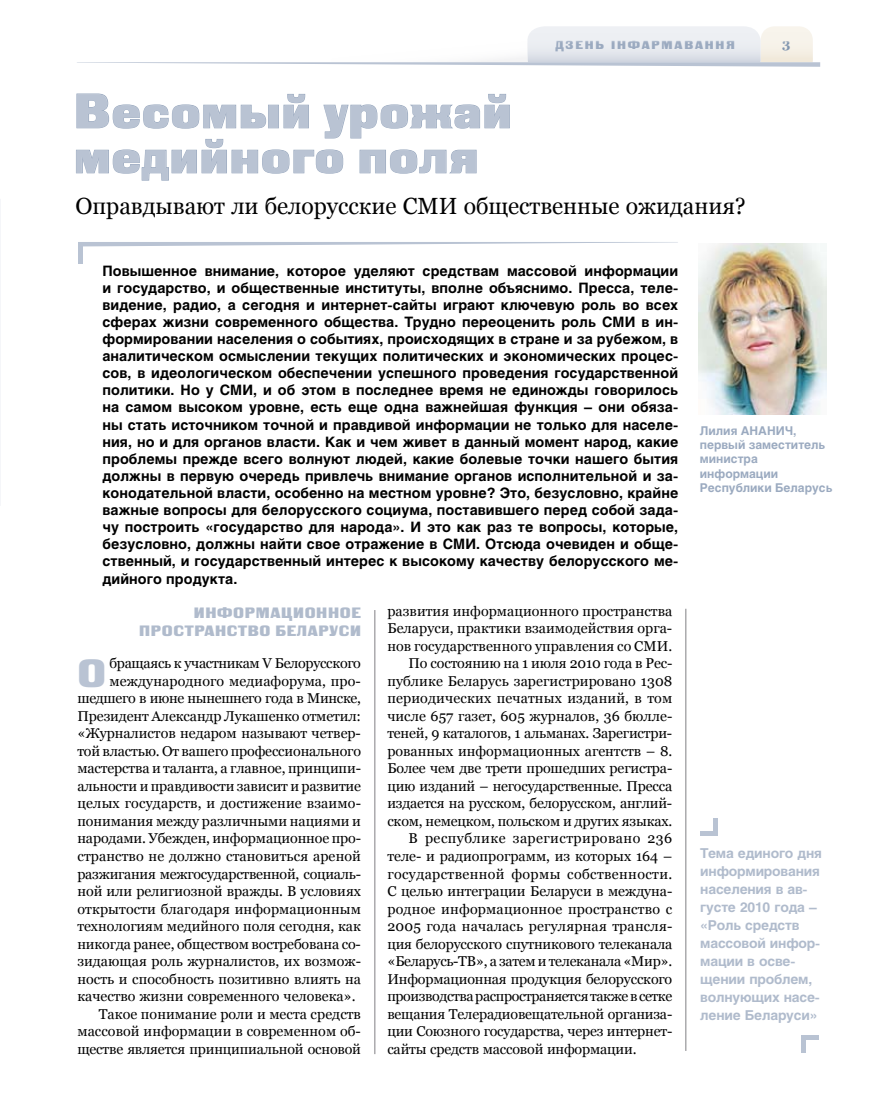
<style>
.page{position:relative;width:872px;height:1106px;background:#fff}
.page>*{position:absolute;margin:0;border:0;box-sizing:border-box;transform-origin:0 0}
.t1{font:48.3px/45px "Black Grotesk C";letter-spacing:.025em;color:#b9c3d3}
.t2{font:39.3px "Black Grotesk C";color:#b9c3d3}
.t3{font:23.4px "Georgia";color:#000}
.t4{font:15px/17.5px "Black Grotesk C";letter-spacing:.045em;color:#b0bbcc;text-align:right}
.t5{font:14.25px "Georgia";letter-spacing:-.005em;color:#000}
.t6{font:700 14.25px/17.1px "Helios";letter-spacing:.005em;color:#000;text-align:justify}
.t7{font:14.25px "Georgia";letter-spacing:.015em;color:#000}
.t8{font:14.25px "Georgia";letter-spacing:-.03em;color:#000}
.t9{font:14.25px "Georgia";letter-spacing:.025em;color:#000}
.t10{font:14.25px "Georgia";letter-spacing:.03em;color:#000}
.t11{font:700 13.5px/18px "Helios";letter-spacing:-.015em;color:#b0bbcc}
.t12{font:700 13.5px "Georgia";color:#8095af}
.t13{font:700 12px/14.4px "Helios";color:#9baac0}
.t14{font:12px "Black Grotesk C";letter-spacing:.15em;color:#9baac0}
</style>
<div class="page">
<svg style="left:77px;top:26px;width:743px;height:41px"></svg>
<svg style="left:76px;top:93px;width:434px;height:88px"></svg>
<svg style="left:83px;top:242px;width:595px;height:4px"></svg>
<div style="left:78px;top:242px;width:5px;height:21px;background:#b9c3d3"></div>
<hr style="left:801px;top:1035px;width:4px;height:17px;background:#b9c3d3">
<div style="left:801px;top:1035px;width:17px;height:5px;background:#b9c3d3"></div>
<hr style="left:713px;top:818px;width:4px;height:17px;background:#b9c3d3">
<hr style="left:700px;top:831px;width:17px;height:4px;background:#b9c3d3">
<hr style="left:374px;top:610px;width:1px;height:444px;background:#818084">
<hr style="left:685px;top:608px;width:1px;height:442px;background:#818084">
<img style="left:698px;top:243px;width:128px;height:171px">
<h1 class="t1" style="left:74px;top:88px;width:439px">Весомый урожай медийного поля</h1>
<p class="t14" style="left:555px;top:38px;width:181px">дзень інфармавання</p>
<p class="t12" style="left:782px;top:36px;width:10px">3</p>
<h3 class="t3" style="left:76px;top:193px;width:672px">Оправдывают ли белорусские СМИ общественные ожидания?</h3>
<p class="t6" style="left:102px;top:262px;width:577px">Повышенное внимание, которое уделяют средствам массовой информации и государство, и общественные институты, вполне объяснимо. Пресса, теле&shy;видение, радио, а сегодня и интернет-сайты играют ключевую роль во всех сферах жизни современного общества. Трудно переоценить роль СМИ в ин&shy;формировании населения о событиях, происходящих в стране и за рубежом, в аналитическом осмыслении текущих политических и экономических процес&shy;сов, в идеологическом обеспечении успешного проведения государственной политики. Но у СМИ, и об этом в последнее время не единожды говорилось на самом высоком уровне, есть еще одна важнейшая функция – они обяза&shy;ны стать источником точной и правдивой информации не только для населе&shy;ния, но и для органов власти. Как и чем живет в данный момент народ, какие проблемы прежде всего волнуют людей, какие болевые точки нашего бытия должны в первую очередь привлечь внимание органов исполнительной и за&shy;конодательной власти, особенно на местном уровне? Это, безусловно, крайне важные вопросы для белорусского социума, поставившего перед собой зада&shy;чу построить «государство для народа». И это как раз те вопросы, которые, безусловно, должны найти свое отражение в СМИ. Отсюда очевиден и обще&shy;ственный, и государственный интерес к высокому качеству белорусского ме&shy;дийного продукта.</p>
<p class="t4" style="left:139px;top:604px;width:223px">ИНФОРМАЦИОННОЕ<br>ПРОСТРАНСТВО БЕЛАРУСи</p>
<h2 class="t2" style="left:77px;top:650px;width:30px">О</h2>
<p class="t5" style="left:110px;top:655px;width:253px">бращаясь к участникам V Белорусского</p>
<p class="t5" style="left:110px;top:673px;width:253px">международного медиафорума, про-</p>
<p class="t5" style="left:77px;top:690px;width:285px">шедшего в июне нынешнего года в Минске,</p>
<p class="t5" style="left:77px;top:708px;width:285px">Президент Александр Лукашенко отметил:</p>
<p class="t5" style="left:77px;top:725px;width:285px">«Журналистов недаром называют четвер-</p>
<p class="t5" style="left:77px;top:743px;width:285px">той властью. От вашего профессионального</p>
<p class="t5" style="left:77px;top:760px;width:285px">мастерства и таланта, а главное, принципи-</p>
<p class="t5" style="left:77px;top:778px;width:285px">альности и правдивости зависит и развитие</p>
<p class="t5" style="left:77px;top:795px;width:285px">целых государств, и достижение взаимо-</p>
<p class="t5" style="left:77px;top:813px;width:285px">понимания между различными нациями и</p>
<p class="t5" style="left:77px;top:830px;width:285px">народами. Убежден, информационное про-</p>
<p class="t5" style="left:77px;top:848px;width:285px">странство не должно становиться ареной</p>
<p class="t5" style="left:77px;top:865px;width:285px">разжигания межгосударственной, социаль-</p>
<p class="t5" style="left:77px;top:883px;width:285px">ной или религиозной вражды. В условиях</p>
<p class="t5" style="left:77px;top:900px;width:285px">открытости благодаря информационным</p>
<p class="t5" style="left:77px;top:918px;width:285px">технологиям медийного поля сегодня, как</p>
<p class="t5" style="left:77px;top:935px;width:285px">никогда ранее, обществом востребована со-</p>
<p class="t5" style="left:77px;top:953px;width:285px">зидающая роль журналистов, их возмож-</p>
<p class="t5" style="left:77px;top:970px;width:285px">ность и способность позитивно влиять на</p>
<p class="t5" style="left:77px;top:988px;width:280px">качество жизни современного человека».</p>
<p class="t5" style="left:99px;top:1005px;width:264px">Такое понимание роли и места средств</p>
<p class="t5" style="left:77px;top:1023px;width:285px">массовой информации в современном об-</p>
<p class="t5" style="left:77px;top:1040px;width:285px">ществе является принципиальной основой</p>
<p class="t5" style="left:387px;top:603px;width:286px">развития информационного пространства</p>
<p class="t5" style="left:387px;top:620px;width:286px">Беларуси, практики взаимодействия орга-</p>
<p class="t5" style="left:387px;top:638px;width:286px">нов государственного управления со СМИ.</p>
<p class="t5" style="left:408px;top:655px;width:265px">По состоянию на 1 июля 2010 года в Рес-</p>
<p class="t5" style="left:387px;top:673px;width:286px">публике Беларусь зарегистрировано 1308</p>
<p class="t5" style="left:387px;top:690px;width:286px">периодических печатных изданий, в том</p>
<p class="t5" style="left:387px;top:708px;width:286px">числе 657 газет, 605 журналов, 36 бюлле-</p>
<p class="t5" style="left:387px;top:725px;width:286px">теней, 9 каталогов, 1 альманах. Зарегистри-</p>
<p class="t5" style="left:387px;top:743px;width:286px">рованных информационных агентств – 8.</p>
<p class="t5" style="left:387px;top:760px;width:286px">Более чем две трети прошедших регистра-</p>
<p class="t5" style="left:387px;top:778px;width:286px">цию изданий – негосударственные. Пресса</p>
<p class="t5" style="left:387px;top:795px;width:286px">издается на русском, белорусском, англий-</p>
<p class="t5" style="left:387px;top:813px;width:286px">ском, немецком, польском и других языках.</p>
<p class="t10" style="left:408px;top:830px;width:265px">В республике зарегистрировано 236</p>
<p class="t5" style="left:387px;top:848px;width:286px">теле- и радиопрограмм, из которых 164 –</p>
<p class="t9" style="left:387px;top:865px;width:286px">государственной формы собственности.</p>
<p class="t5" style="left:387px;top:883px;width:286px">С целью интеграции Беларуси в междуна-</p>
<p class="t7" style="left:387px;top:900px;width:286px">родное информационное пространство с</p>
<p class="t7" style="left:387px;top:918px;width:286px">2005 года началась регулярная трансля-</p>
<p class="t5" style="left:387px;top:935px;width:286px">ция белорусского спутникового телеканала</p>
<p class="t5" style="left:387px;top:953px;width:286px">«Беларусь-ТВ», а затем и телеканала «Мир».</p>
<p class="t5" style="left:387px;top:970px;width:286px">Информационная продукция белорусского</p>
<p class="t8" style="left:387px;top:988px;width:286px">производства распространяется также в сетке</p>
<p class="t5" style="left:387px;top:1005px;width:286px">вещания Телерадиовещательной организа-</p>
<p class="t5" style="left:387px;top:1023px;width:286px">ции Союзного государства, через интернет-</p>
<p class="t5" style="left:387px;top:1040px;width:251px">сайты средств массовой информации.</p>
<p class="t13" style="left:700px;top:423px;width:134px">Лилия АНАНИЧ, первый заместитель министра информации<br>Республики Беларусь</p>
<p class="t11" style="left:700px;top:844px;width:123px">Тема единого дня информирования населения в ав&shy;густе 2010 года – «Роль средств массовой инфор&shy;мации в осве&shy;щении проблем, волнующих насе&shy;ление Беларуси»</p>
</div>
